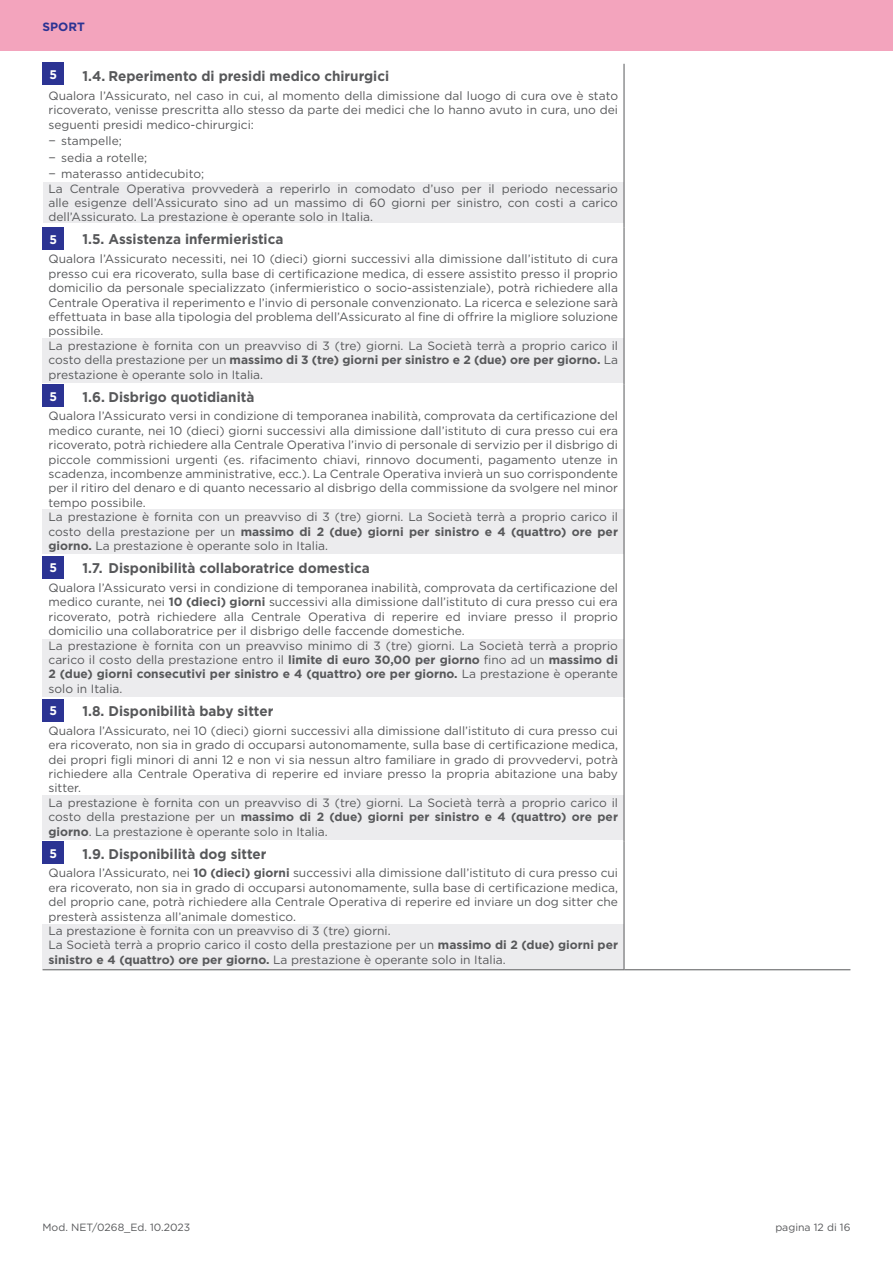
<style>
.page{position:relative;width:893px;height:1263px;background:#fff}
.page>*{position:absolute;margin:0;border:0;box-sizing:border-box;transform-origin:0 0}
.t1{font:700 14.1px "Gotham";color:#57585a;scale:.96 1}
.t2{font:700 12.45px "Gotham";color:#fff;scale:.96 1}
.t3{font:12px/14.4px "Gotham";color:#57585a}
.t4{font:700 12px "Gotham";color:#2b3393}
.t5{font:10.5px "Gotham";color:#57585a}
.s1{font-weight:700}
</style>
<div class="page">
<div style="left:0;top:0;width:893px;height:51px;background:#f3a4bd"></div>
<div style="left:43px;top:339px;width:581px;height:44px;background:#ececee"></div>
<div style="left:43px;top:510px;width:581px;height:44px;background:#ececee"></div>
<div style="left:43px;top:639px;width:581px;height:57px;background:#ececee"></div>
<div style="left:43px;top:796px;width:581px;height:44px;background:#ececee"></div>
<div style="left:43px;top:924px;width:581px;height:44px;background:#ececee"></div>
<div style="left:43px;top:182px;width:580px;height:41px;background:#ececee"></div>
<hr style="left:624px;top:64px;width:1px;height:163px;background:#57585a">
<hr style="left:624px;top:227px;width:1px;height:157px;background:#57585a">
<hr style="left:624px;top:384px;width:1px;height:172px;background:#57585a">
<hr style="left:624px;top:556px;width:1px;height:143px;background:#57585a">
<hr style="left:624px;top:699px;width:1px;height:142px;background:#57585a">
<hr style="left:624px;top:841px;width:1px;height:128px;background:#57585a">
<hr style="left:624px;top:969px;width:226px;height:1px;background:#57585a">
<hr style="left:43px;top:969px;width:581px;height:1px;background:#57585a">
<div style="left:43px;top:63px;width:21px;height:22px;background:#2b3393"></div>
<div style="left:43px;top:228px;width:21px;height:22px;background:#2b3393"></div>
<div style="left:43px;top:385px;width:21px;height:22px;background:#2b3393"></div>
<div style="left:43px;top:556px;width:21px;height:22px;background:#2b3393"></div>
<div style="left:43px;top:699px;width:21px;height:22px;background:#2b3393"></div>
<div style="left:43px;top:842px;width:21px;height:22px;background:#2b3393"></div>
<p class="t4" style="left:43px;top:19px;width:44px">SPORT</p>
<p class="t2" style="left:49px;top:66px;width:9px">5</p>
<p class="t1" style="left:83px;top:67px;width:321px">1.4. Reperimento di presidi medico chirurgici</p>
<p class="t3" style="left:49px;top:88px;width:571px;text-align:justify">Qualora l’Assicurato, nel caso in cui, al momento della dimissione dal luogo di cura ove è stato ricoverato, venisse prescritta allo stesso da parte dei medici che lo hanno avuto in cura, uno dei seguenti presidi medico-chirurgici:</p>
<p class="t3" style="left:49px;top:132px;width:157px;line-height:16.5px">− stampelle;<br>− sedia a rotelle;<br>− materasso antidecubito;</p>
<p class="t3" style="left:49px;top:181px;width:571px;text-align:justify">La Centrale Operativa provvederà a reperirlo in comodato d’uso per il periodo necessario alle esigenze dell’Assicurato sino ad un massimo di 60 giorni per sinistro, con costi a carico dell’Assicurato. La prestazione è operante solo in Italia.</p>
<p class="t1" style="left:83px;top:230px;width:211px">1.5. Assistenza infermieristica</p>
<p class="t3" style="left:49px;top:252px;width:571px">Qualora l’Assicurato necessiti, nei 10 (dieci) giorni successivi alla dimissione dall’istituto di cura presso cui era ricoverato, sulla base di certificazione medica, di essere assistito presso il proprio domicilio da personale specializzato (infermieristico o socio-assistenziale), potrà richiedere alla Centrale Operativa il reperimento e l’invio di personale convenzionato. La ricerca e selezione sarà effettuata in base alla tipologia del problema dell’Assicurato al fine di offrire la migliore soluzione possibile.<br>La prestazione è fornita con un preavviso di 3 (tre) giorni. La Società terrà a proprio carico il costo della prestazione per un <span class="s1">massimo di 3 (tre) giorni per sinistro e 2 (due) ore per giorno.</span> La prestazione è operante solo in Italia.</p>
<p class="t1" style="left:83px;top:387px;width:180px">1.6. Disbrigo quotidianità</p>
<p class="t3" style="left:49px;top:409px;width:571px">Qualora l’Assicurato versi in condizione di temporanea inabilità, comprovata da certificazione del medico curante, nei 10 (dieci) giorni successivi alla dimissione dall’istituto di cura presso cui era ricoverato, potrà richiedere alla Centrale Operativa l’invio di personale di servizio per il disbrigo di piccole commissioni urgenti (es. rifacimento chiavi, rinnovo documenti, pagamento utenze in scadenza, incombenze amministrative, ecc.). La Centrale Operativa invierà un suo corrispondente per il ritiro del denaro e di quanto necessario al disbrigo della commissione da svolgere nel minor tempo possibile.<br>La prestazione è fornita con un preavviso di 3 (tre) giorni. La Società terrà a proprio carico il costo della prestazione per un <span class="s1">massimo di 2 (due) giorni per sinistro e 4 (quattro) ore per giorno.</span> La prestazione è operante solo in Italia.</p>
<p class="t1" style="left:83px;top:559px;width:301px">1.7. Disponibilità collaboratrice domestica</p>
<p class="t3" style="left:49px;top:580px;width:571px">Qualora l’Assicurato versi in condizione di temporanea inabilità, comprovata da certificazione del medico curante, nei <span class="s1">10 (dieci) giorni</span> successivi alla dimissione dall’istituto di cura presso cui era ricoverato, potrà richiedere alla Centrale Operativa di reperire ed inviare presso il proprio domicilio una collaboratrice per il disbrigo delle faccende domestiche.<br>La prestazione è fornita con un preavviso minimo di 3 (tre) giorni. La Società terrà a proprio carico il costo della prestazione entro il <span class="s1">limite di euro 30,00 per giorno</span> fino ad un <span class="s1">massimo di 2 (due) giorni consecutivi per sinistro e 4 (quattro) ore per giorno.</span> La prestazione è operante solo in Italia.</p>
<p class="t1" style="left:83px;top:701px;width:200px">1.8. Disponibilità baby sitter</p>
<p class="t3" style="left:49px;top:723px;width:571px">Qualora l’Assicurato, nei 10 (dieci) giorni successivi alla dimissione dall’istituto di cura presso cui era ricoverato, non sia in grado di occuparsi autonomamente, sulla base di certificazione medica, dei propri figli minori di anni 12 e non vi sia nessun altro familiare in grado di provvedervi, potrà richiedere alla Centrale Operativa di reperire ed inviare presso la propria abitazione una baby sitter.<br>La prestazione è fornita con un preavviso di 3 (tre) giorni. La Società terrà a proprio carico il costo della prestazione per un <span class="s1">massimo di 2 (due) giorni per sinistro e 4 (quattro) ore per giorno</span>. La prestazione è operante solo in Italia.</p>
<p class="t1" style="left:83px;top:844px;width:193px">1.9. Disponibilità dog sitter</p>
<p class="t3" style="left:49px;top:866px;width:571px">Qualora l’Assicurato, nei <span class="s1">10 (dieci) giorni</span> successivi alla dimissione dall’istituto di cura presso cui era ricoverato, non sia in grado di occuparsi autonomamente, sulla base di certificazione medica, del proprio cane, potrà richiedere alla Centrale Operativa di reperire ed inviare un dog sitter che presterà assistenza all’animale domestico.<br>La prestazione è fornita con un preavviso di 3 (tre) giorni.<br>La Società terrà a proprio carico il costo della prestazione per un <span class="s1">massimo di 2 (due) giorni per sinistro e 4 (quattro) ore per giorno.</span> La prestazione è operante solo in Italia.</p>
<p class="t2" style="left:49px;top:231px;width:9px">5</p>
<p class="t2" style="left:49px;top:388px;width:9px">5</p>
<p class="t2" style="left:49px;top:560px;width:9px">5</p>
<p class="t2" style="left:49px;top:702px;width:9px">5</p>
<p class="t2" style="left:49px;top:845px;width:9px">5</p>
<p class="t5" style="left:43px;top:1221px;width:149px">Mod. NET/0268_Ed. 10.2023</p>
<p class="t5" style="left:775px;top:1221px;width:77px">pagina 12 di 16</p>
</div>
